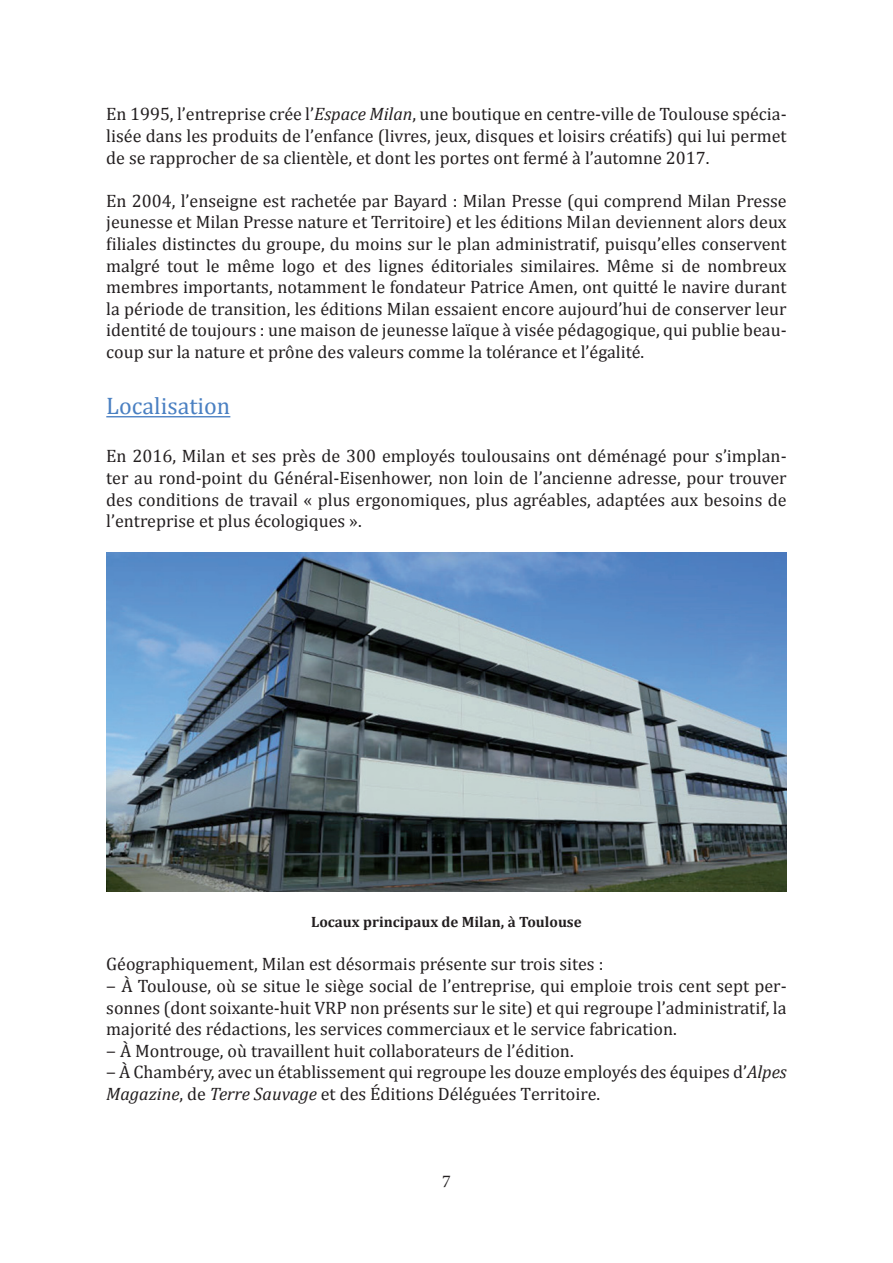
<style>
.page{position:relative;width:893px;height:1263px;background:#fff}
.page>*{position:absolute;margin:0;border:0;box-sizing:border-box;transform-origin:0 0}
.t1{font:24px "Cambria";color:#4a80c2}
.t2{font:18px/21.6px "Cambria";color:#231f20;text-align:justify}
.t3{font:18px "Minion Pro";color:#231f20}
.t4{font:700 15px "Cambria";color:#231f20}
.s1{font-style:italic}
</style>
<div class="page">
<hr style="left:106px;top:416px;width:124px;height:1px;background:#4a80c2">
<img style="left:107px;top:552px;width:679px;height:339px">
<p class="t2" style="left:106px;top:103px;width:682px">En 1995, l’entreprise crée l’<span class="s1">Espace Milan</span>, une boutique en centre-ville de Toulouse spécia&shy;lisée dans les produits de l’enfance (livres, jeux, disques et loisirs créatifs) qui lui permet de se rapprocher de sa clientèle, et dont les portes ont fermé à l’automne 2017.</p>
<p class="t2" style="left:106px;top:190px;width:682px">En 2004, l’enseigne est rachetée par Bayard : Milan Presse (qui comprend Milan Presse jeunesse et Milan Presse nature et Territoire) et les éditions Mil an deviennent alors deux filiales distinctes du groupe, du moins sur le plan administratif, puisqu’elles conservent malgré tout le même logo et des lignes éditoriales similaires. Même si de nombreux membres importants, notamment le fondateur Patrice Amen, ont quitté le navire durant la période de transition, les éditions Milan essaient encore aujourd’hui de conserver leur identité de toujours : une maison de jeunesse laïque à visée pédagogique, qui publie beau&shy;coup sur la nature et prône des valeurs comme la tolérance et l’égalité.</p>
<h1 class="t1" style="left:106px;top:391px;width:126px">Localisation</h1>
<p class="t2" style="left:106px;top:445px;width:682px">En 2016, Milan et ses près de 300 employés toulousains ont déménagé pour s’implan&shy;ter au rond-point du Général-Eisenhower, non loin de l’ancienne adresse, pour trouver des conditions de travail « plus ergonomiques, plus agréables, adaptées aux besoins de l’entreprise et plus écologiques ».</p>
<p class="t4" style="left:311px;top:911px;width:272px">Locaux principaux de Milan, à Toulouse</p>
<p class="t2" style="left:106px;top:953px;width:682px;text-align:left">Géographiquement, Milan est désormais présente sur trois sites :<br>‒ À Toulouse, où se situe le siège social de l’entreprise, qui emploie trois cent sept per&shy;sonnes (dont soixante-huit VRP non présents sur le site) et qui regroupe l’administratif, la majorité des rédactions, les services commerciaux et le service fabrication.<br>‒ À Montrouge, où travaillent huit collaborateurs de l’édition.<br>‒ À Chambéry, avec un établissement qui regroupe les douze employés des équipes d’<span class="s1">Alpes Magazine</span>, de <span class="s1">Terre Sauvage</span> et des Éditions Déléguées Territoire.</p>
<p class="t3" style="left:442px;top:1169px;width:10px">7</p>
</div>
